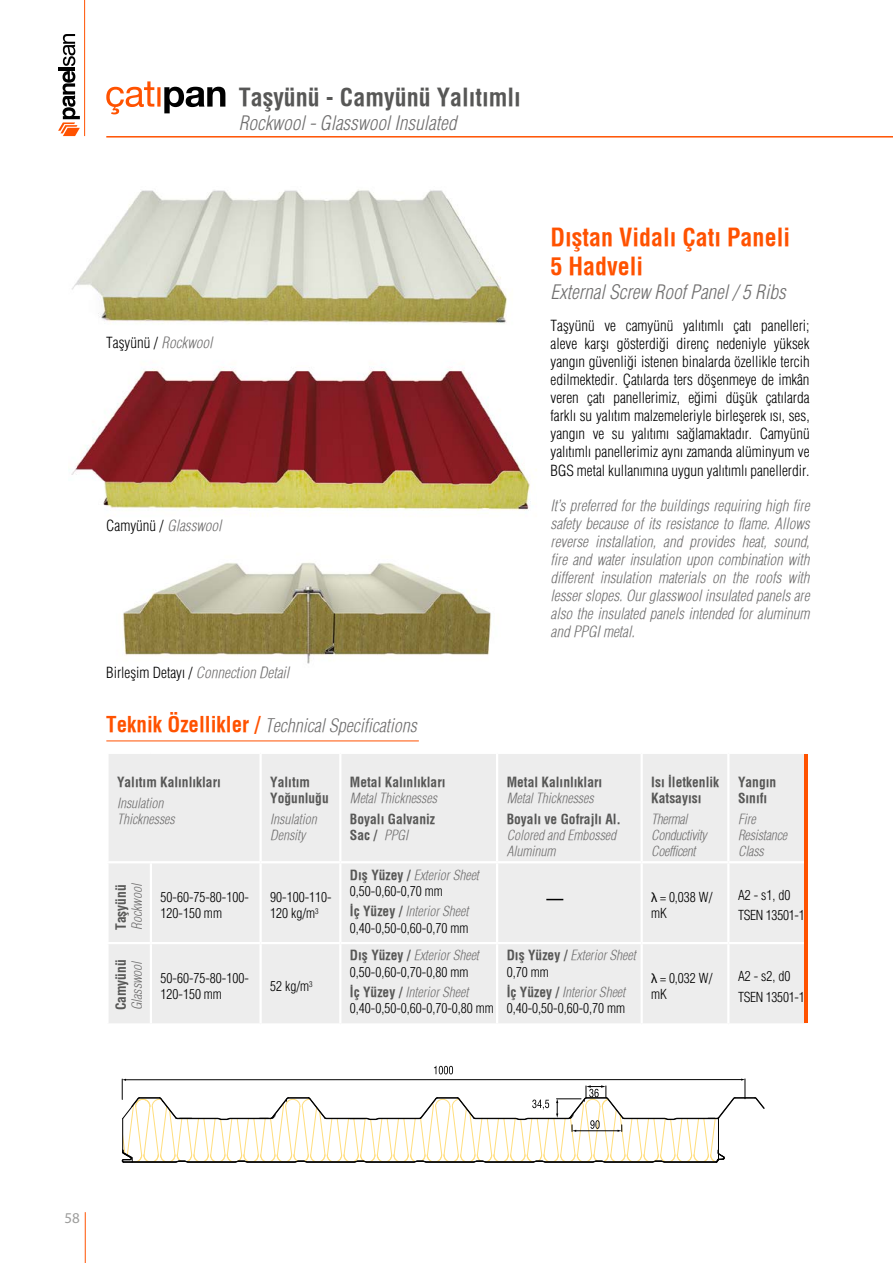
<style>
.page{position:relative;width:893px;height:1263px;background:#fff}
.page>*{position:absolute;margin:0;border:0;box-sizing:border-box;transform-origin:0 0}
.t1{font:700 condensed 24px/28.8px "Helvetica";color:#ff5200}
.t2{font:700 condensed 24px "Helvetica";color:#575756}
.t3{font:italic 300 condensed 19.5px "Helvetica";color:#706f6f}
.t4{font:18px "Helvetica Condensed Light Obl";color:#706f6f}
.t5{font:300 condensed 15px/18.1px "Helvetica";color:#000;text-align:justify}
.t6{font:15px/18px "Helvetica Condensed Light Obl";color:#706f6f;text-align:justify}
.t7{font:15px "Myriad Pro";color:#9d9d9c}
.t8{font:13.5px/16.2px "Helvetica Condensed Light Obl";color:#706f6f}
.t9{font:300 condensed 13.5px/16.2px "Helvetica";color:#000}
.t10{font:700 condensed 13.5px/16.2px "Helvetica";color:#575756}
.t11{font:300 condensed 13.5px/20.4px "Helvetica";letter-spacing:-.02em;color:#000}
.t12{font:13.5px/16.2px "Helvetica Condensed Light Obl";letter-spacing:-.025em;color:#706f6f}
.s1{font-family:"Helvetica Condensed Light Obl";font-weight:400;font-stretch:normal;color:#706f6f}
.s2{font-family:"Helvetica";font-weight:300;font-stretch:condensed;color:#000}
.s3{font-family:"Helvetica";font-weight:700;font-stretch:condensed;font-size:21px;color:#ff5200}
.s4{font-family:"Helvetica";font-weight:700;font-stretch:condensed;color:#575756}
.s5{font-family:"Myriad Pro";font-weight:400;font-stretch:normal}
</style>
<div class="page">
<hr style="left:85px;top:1212px;width:1px;height:51px;background:#ff5200">
<hr style="left:84px;top:0;width:1px;height:136px;background:#ff5200">
<hr style="left:106px;top:136px;width:787px;height:2px;background:#ff5200">
<svg style="left:106px;top:81px;width:119px;height:33px"></svg>
<svg style="left:58px;top:34px;width:22px;height:102px"></svg>
<img style="left:71px;top:189px;width:466px;height:475px">
<svg style="left:121px;top:1066px;width:644px;height:96px"></svg>
<div style="left:109px;top:754px;width:696px;height:269px;background:#ededed"></div>
<hr style="left:259px;top:754px;width:3px;height:107px;background:#fff">
<hr style="left:339px;top:754px;width:2px;height:107px;background:#fff">
<hr style="left:496px;top:754px;width:2px;height:107px;background:#fff">
<hr style="left:640px;top:754px;width:3px;height:107px;background:#fff">
<hr style="left:727px;top:754px;width:2px;height:107px;background:#fff">
<hr style="left:106px;top:861px;width:45px;height:2px;background:#fff">
<hr style="left:151px;top:861px;width:110px;height:2px;background:#fff">
<hr style="left:150px;top:863px;width:2px;height:79px;background:#fff">
<hr style="left:261px;top:861px;width:79px;height:2px;background:#fff">
<hr style="left:259px;top:863px;width:3px;height:79px;background:#fff">
<hr style="left:340px;top:861px;width:157px;height:2px;background:#fff">
<hr style="left:339px;top:863px;width:2px;height:79px;background:#fff">
<hr style="left:497px;top:861px;width:145px;height:2px;background:#fff">
<hr style="left:496px;top:863px;width:2px;height:79px;background:#fff">
<hr style="left:642px;top:861px;width:86px;height:2px;background:#fff">
<hr style="left:640px;top:863px;width:3px;height:79px;background:#fff">
<hr style="left:728px;top:861px;width:80px;height:2px;background:#fff">
<hr style="left:727px;top:863px;width:2px;height:79px;background:#fff">
<hr style="left:106px;top:942px;width:45px;height:2px;background:#fff">
<hr style="left:151px;top:942px;width:110px;height:2px;background:#fff">
<hr style="left:150px;top:944px;width:2px;height:79px;background:#fff">
<hr style="left:261px;top:942px;width:79px;height:2px;background:#fff">
<hr style="left:259px;top:944px;width:3px;height:79px;background:#fff">
<hr style="left:340px;top:942px;width:157px;height:2px;background:#fff">
<hr style="left:339px;top:944px;width:2px;height:79px;background:#fff">
<hr style="left:497px;top:942px;width:145px;height:2px;background:#fff">
<hr style="left:496px;top:944px;width:2px;height:79px;background:#fff">
<hr style="left:642px;top:942px;width:86px;height:2px;background:#fff">
<hr style="left:640px;top:944px;width:3px;height:79px;background:#fff">
<hr style="left:728px;top:942px;width:80px;height:2px;background:#fff">
<hr style="left:727px;top:944px;width:2px;height:79px;background:#fff">
<hr style="left:805px;top:754px;width:3px;height:269px;background:#ff5200">
<svg style="left:546px;top:899px;width:17px;height:1px"></svg>
<hr style="left:106px;top:740px;width:313px;height:1px;background:#ff5200">
<h1 class="t2" style="left:239px;top:83px;width:284px">Taşyünü - Camyünü Yalıtımlı</h1>
<h2 class="t3" style="left:239px;top:111px;width:219px">Rockwool - Glasswool Insulated</h2>
<p class="t5" style="left:106px;top:333px;width:108px">Taşyünü / <span class="s1">Rockwool</span></p>
<p class="t6" style="left:106px;top:516px;width:117px"><span class="s2">Camyünü /</span> Glasswool</p>
<p class="t6" style="left:106px;top:664px;width:184px"><span class="s2">Birleşim Detayı /</span> Connection Detail</p>
<p class="t4" style="left:106px;top:715px;width:312px"><span class="s3">Teknik Özellikler /</span> Technical Specifications</p>
<h1 class="t1" style="left:551px;top:223px;width:241px">Dıştan Vidalı Çatı Paneli<br>5 Hadveli</h1>
<h2 class="t3" style="left:551px;top:280px;width:237px">External Screw Roof Panel / 5 Ribs</h2>
<p class="t5" style="left:551px;top:317px;width:261px">Taşyünü ve camyünü yalıtımlı çatı panelleri; aleve karşı gösterdiği direnç nedeniyle yüksek yangın güvenliği istenen binalarda özellikle tercih edilmektedir. Çatılarda ters döşenmeye de imkân veren çatı panellerimiz, eğimi düşük çatılarda farklı su yalıtım malzemeleriyle birleşerek ısı, ses, yangın ve su yalıtımı sağlamaktadır. Camyünü yalıtımlı panellerimiz aynı zamanda alüminyum ve BGS metal kullanımına uygun yalıtımlı panellerdir.</p>
<p class="t6" style="left:551px;top:497px;width:261px">It’s preferred for the buildings requiring high fire safety because of its resistance to flame. Allows reverse installation, and provides heat, sound, fire and water insulation upon combination with different insulation materials on the roofs with lesser slopes. Our glasswool insulated panels are also the insulated panels intended for aluminum and PPGI metal.</p>
<p class="t10" style="left:117px;top:774px;width:105px">Yalıtım Kalınlıkları</p>
<p class="t8" style="left:117px;top:795px;width:59px">Insulation<br>Thicknesses</p>
<p class="t10" style="left:270px;top:774px;width:60px">Yalıtım<br>Yoğunluğu</p>
<p class="t8" style="left:270px;top:811px;width:48px">Insulation<br>Density</p>
<p class="t10" style="left:113px;top:930px;width:47px;rotate:-90deg">Taşyünü</p>
<p class="t8" style="left:129px;top:930px;width:48px;rotate:-90deg">Rockwool</p>
<p class="t10" style="left:113px;top:1010px;width:53px;rotate:-90deg">Camyünü</p>
<p class="t8" style="left:129px;top:1010px;width:51px;rotate:-90deg">Glasswool</p>
<p class="t9" style="left:161px;top:889px;width:90px">50-60-75-80-100-<br>120-150 mm</p>
<p class="t9" style="left:270px;top:889px;width:63px">90-100-110-<br>120 kg/m<sup>3</sup></p>
<p class="t9" style="left:161px;top:970px;width:90px">50-60-75-80-100-<br>120-150 mm</p>
<p class="t9" style="left:270px;top:978px;width:44px">52 kg/m<sup>3</sup></p>
<p class="t10" style="left:350px;top:774px;width:97px">Metal Kalınlıkları</p>
<p class="t8" style="left:350px;top:790px;width:88px">Metal Thicknesses</p>
<p class="t10" style="left:350px;top:811px;width:87px">Boyalı Galvaniz<br>Sac / <span class="s1">PPGI</span></p>
<p class="t8" style="left:350px;top:866px;width:130px"><span class="s4">Dış Yüzey /</span> Exterior Sheet</p>
<p class="t9" style="left:350px;top:883px;width:94px">0,50-0,60-0,70 mm</p>
<p class="t8" style="left:350px;top:903px;width:120px"><span class="s4">İç Yüzey /</span> Interior Sheet</p>
<p class="t9" style="left:350px;top:919px;width:120px">0,40-0,50-0,60-0,70 mm</p>
<p class="t8" style="left:350px;top:947px;width:130px"><span class="s4">Dış Yüzey /</span> Exterior Sheet</p>
<p class="t9" style="left:350px;top:963px;width:120px">0,50-0,60-0,70-0,80 mm</p>
<p class="t8" style="left:350px;top:984px;width:120px"><span class="s4">İç Yüzey /</span> Interior Sheet</p>
<p class="t9" style="left:350px;top:1000px;width:145px">0,40-0,50-0,60-0,70-0,80 mm</p>
<p class="t10" style="left:507px;top:774px;width:97px">Metal Kalınlıkları</p>
<p class="t8" style="left:507px;top:790px;width:88px">Metal Thicknesses</p>
<p class="t10" style="left:507px;top:811px;width:116px">Boyalı ve Gofrajlı Al.</p>
<p class="t8" style="left:507px;top:827px;width:111px">Colored and Embossed<br>Aluminum</p>
<p class="t8" style="left:507px;top:947px;width:130px"><span class="s4">Dış Yüzey /</span> Exterior Sheet</p>
<p class="t9" style="left:507px;top:963px;width:43px">0,70 mm</p>
<p class="t8" style="left:507px;top:984px;width:120px"><span class="s4">İç Yüzey /</span> Interior Sheet</p>
<p class="t9" style="left:507px;top:1000px;width:120px">0,40-0,50-0,60-0,70 mm</p>
<p class="t10" style="left:651px;top:774px;width:69px">Isı İletkenlik<br>Katsayısı</p>
<p class="t12" style="left:651px;top:811px;width:57px">Thermal<br>Conductivity<br>Coefficent</p>
<p class="t10" style="left:738px;top:774px;width:40px">Yangın<br>Sınıfı</p>
<p class="t8" style="left:738px;top:811px;width:51px">Fire<br>Resistance<br>Class</p>
<p class="t9" style="left:651px;top:889px;width:63px"><span class="s5">λ</span> = 0,038 W/ mK</p>
<p class="t11" style="left:738px;top:885px;width:68px">A2 - s1, d0<br>TSEN 13501-1</p>
<p class="t9" style="left:651px;top:970px;width:63px"><span class="s5">λ</span> = 0,032 W/ mK</p>
<p class="t11" style="left:738px;top:966px;width:68px">A2 - s2, d0<br>TSEN 13501-1</p>
<p class="t7" style="left:65px;top:1209px;width:17px">58</p>
</div>
